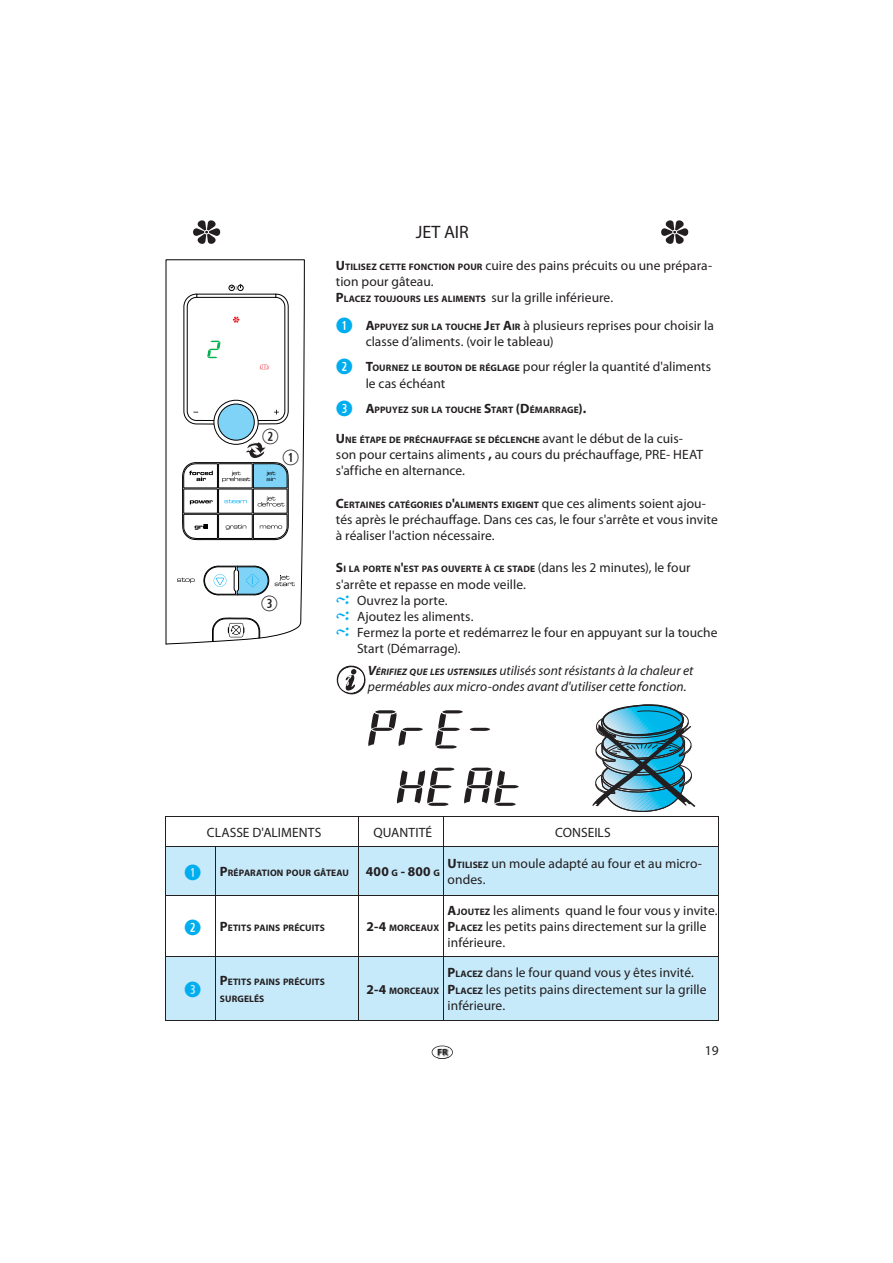
<style>
.page{position:relative;width:893px;height:1263px;background:#fff}
.page>*{position:absolute;margin:0;border:0;box-sizing:border-box;transform-origin:0 0}
.t1{font:21px "Combi Numerals";color:#231f20}
.t2{font:700 21px "Combi Numerals";color:#00aeef}
.t3{font:18px "Myriad Pro";letter-spacing:-.005em;color:#231f20}
.t4{font:13.5px/16.2px "Myriad Pro";color:#231f20}
.t5{font:italic 13.5px/16.2px "Myriad Pro";color:#231f20}
.t6{font:700 9.45px/16.2px "Myriad Pro";letter-spacing:.015em;color:#231f20}
.t7{font:700 8.85px "Myriad Pro";color:#231f20}
.s1{font-weight:700}
.s2{font-weight:700;font-size:9.45px}
.s3{font-size:13.5px}
.s4{font-weight:400;font-size:13.5px}
.s5{font-family:"Combi Numerals";font-weight:700;font-size:21px;color:#00aeef}
.s6{font-family:"Combi Numerals";font-size:21px;color:#00aeef}
.s7{font-family:"Adobe Jenson Pro";font-size:27px;color:#00aeef}
</style>
<div class="page">
<svg style="left:431px;top:1046px;width:22px;height:13px"></svg>
<svg style="left:193px;top:220px;width:28px;height:24px"></svg>
<svg style="left:661px;top:220px;width:28px;height:24px"></svg>
<svg style="left:166px;top:259px;width:139px;height:380px"></svg>
<svg style="left:203px;top:566px;width:92px;height:30px"></svg>
<svg style="left:177px;top:578px;width:18px;height:5px"></svg>
<svg style="left:166px;top:618px;width:94px;height:26px"></svg>
<svg style="left:182px;top:284px;width:107px;height:256px"></svg>
<svg style="left:592px;top:705px;width:103px;height:107px"></svg>
<svg style="left:336px;top:665px;width:30px;height:30px"></svg>
<svg style="left:167px;top:848px;width:551px;height:172px;fill:#c7eafb"></svg>
<hr style="left:166px;top:817px;width:1px;height:30px;background:#231f20">
<hr style="left:358px;top:817px;width:1px;height:30px;background:#231f20">
<hr style="left:443px;top:817px;width:1px;height:30px;background:#231f20">
<hr style="left:718px;top:817px;width:1px;height:30px;background:#231f20">
<hr style="left:166px;top:847px;width:1px;height:48px;background:#231f20">
<hr style="left:215px;top:847px;width:1px;height:48px;background:#231f20">
<hr style="left:358px;top:847px;width:1px;height:48px;background:#231f20">
<hr style="left:443px;top:847px;width:1px;height:48px;background:#231f20">
<hr style="left:718px;top:847px;width:1px;height:48px;background:#231f20">
<hr style="left:166px;top:895px;width:50px;height:1px;background:#231f20">
<hr style="left:166px;top:896px;width:1px;height:61px;background:#231f20">
<hr style="left:216px;top:895px;width:142px;height:1px;background:#231f20">
<hr style="left:215px;top:896px;width:1px;height:61px;background:#231f20">
<hr style="left:358px;top:895px;width:85px;height:1px;background:#231f20">
<hr style="left:358px;top:896px;width:1px;height:61px;background:#231f20">
<hr style="left:443px;top:895px;width:276px;height:1px;background:#231f20">
<hr style="left:443px;top:896px;width:1px;height:61px;background:#231f20">
<hr style="left:718px;top:896px;width:1px;height:61px;background:#231f20">
<hr style="left:166px;top:957px;width:50px;height:1px;background:#231f20">
<hr style="left:166px;top:957px;width:1px;height:63px;background:#231f20">
<hr style="left:216px;top:957px;width:142px;height:1px;background:#231f20">
<hr style="left:215px;top:957px;width:1px;height:63px;background:#231f20">
<hr style="left:358px;top:957px;width:85px;height:1px;background:#231f20">
<hr style="left:358px;top:957px;width:1px;height:63px;background:#231f20">
<hr style="left:443px;top:957px;width:276px;height:1px;background:#231f20">
<hr style="left:443px;top:957px;width:1px;height:63px;background:#231f20">
<hr style="left:718px;top:957px;width:1px;height:63px;background:#231f20">
<hr style="left:166px;top:816px;width:553px;height:1px;background:#231f20">
<hr style="left:166px;top:847px;width:553px;height:1px;background:#231f20">
<hr style="left:166px;top:1020px;width:553px;height:1px;background:#231f20">
<svg style="left:469px;top:728px;width:21px;height:3px"></svg>
<svg style="left:435px;top:710px;width:28px;height:39px"></svg>
<svg style="left:368px;top:710px;width:55px;height:36px"></svg>
<svg style="left:464px;top:768px;width:55px;height:38px"></svg>
<svg style="left:397px;top:768px;width:57px;height:38px"></svg>
<h2 class="t3" style="left:415px;top:226px;width:55px">JET AIR</h2>
<p class="t4" style="left:336px;top:259px;width:378px"><span class="s1">U</span><span class="s2">TILISEZ CETTE FONCTION POUR</span> cuire des pains précuits ou une prépara&shy;tion pour gâteau.</p>
<p class="t6" style="left:336px;top:292px;width:279px"><span class="s3">P</span>LACEZ TOUJOURS LES ALIMENTS <span class="s4">sur la grille inférieure.</span></p>
<h1 class="t1" style="left:262px;top:425px;width:19px">w</h1>
<h1 class="t1" style="left:282px;top:446px;width:19px">q</h1>
<h1 class="t1" style="left:261px;top:591px;width:19px">e</h1>
<p class="t4" style="left:365px;top:319px;width:350px;text-indent:-30px"><span class="s5">Q</span> <span class="s1">A</span><span class="s2">PPUYEZ SUR LA TOUCHE</span> <span class="s1">J</span><span class="s2">ET</span> <span class="s1">A</span><span class="s2">IR</span> à plusieurs reprises pour choisir la classe d’aliments. (voir le tableau)</p>
<p class="t4" style="left:365px;top:360px;width:347px;text-indent:-30px"><span class="s5">W</span> <span class="s1">T</span><span class="s2">OURNEZ LE BOUTON DE RÉGLAGE</span> pour régler la quantité d'aliments le cas échéant</p>
<p class="t6" style="left:336px;top:402px;width:252px"><span class="s6">E</span> <span class="s3">A</span>PPUYEZ SUR LA TOUCHE <span class="s3">S</span>TART <span class="s3">(D</span>ÉMARRAGE<span class="s3">).</span></p>
<p class="t6" style="left:336px;top:433px;width:348px"><span class="s3">U</span>NE ÉTAPE DE PRÉCHAUFFAGE SE DÉCLENCHE <span class="s4">avant le début de la cuis-</span></p>
<p class="t4" style="left:336px;top:448px;width:369px">son pour certains aliments <span class="s1">,</span> au cours du préchauffage, PRE- HEAT s'affiche en alternance.</p>
<p class="t6" style="left:336px;top:497px;width:372px"><span class="s3">C</span>ERTAINES CATÉGORIES D<span class="s3">'</span>ALIMENTS EXIGENT <span class="s4">que ces aliments soient ajou-</span></p>
<p class="t4" style="left:336px;top:513px;width:383px">tés après le préchauffage. Dans ces cas, le four s'arrête et vous invite à réaliser l'action nécessaire.</p>
<p class="t6" style="left:336px;top:562px;width:356px"><span class="s3">S</span>I LA PORTE N<span class="s3">'</span>EST PAS OUVERTE À CE STADE <span class="s4">(dans les 2 minutes), le four</span></p>
<p class="t4" style="left:336px;top:577px;width:191px">s'arrête et repasse en mode veille.</p>
<p class="t4" style="left:336px;top:594px;width:113px"><span class="s7">-</span> Ouvrez la porte.</p>
<p class="t4" style="left:336px;top:610px;width:139px"><span class="s7">-</span> Ajoutez les aliments.</p>
<p class="t4" style="left:357px;top:626px;width:362px;text-indent:-21px"><span class="s7">-</span> Fermez la porte et redémarrez le four en appuyant sur la touche<br>Start (Démarrage).</p>
<p class="t5" style="left:368px;top:663px;width:327px"><span class="s1">V</span><span class="s2">ÉRIFIEZ QUE LES USTENSILES</span> utilisés sont résistants à la chaleur et perméables aux micro-ondes avant d'utiliser cette fonction.</p>
<p class="t4" style="left:207px;top:826px;width:116px">CLASSE D'ALIMENTS</p>
<p class="t4" style="left:373px;top:826px;width:60px">QUANTITÉ</p>
<p class="t4" style="left:555px;top:826px;width:57px">CONSEILS</p>
<p class="t6" style="left:184px;top:866px;width:257px"><span class="s6">Q</span> <span class="s3">P</span>RÉPARATION POUR GÂTEAU <span class="s3">400</span> G <span class="s3">- 800</span> G</p>
<p class="t4" style="left:447px;top:857px;width:256px"><span class="s1">U</span><span class="s2">TILISEZ</span> un moule adapté au four et au micro&shy;ondes.</p>
<p class="t6" style="left:184px;top:921px;width:142px"><span class="s6">W</span> <span class="s3">P</span>ETITS PAINS PRÉCUITS</p>
<p class="t6" style="left:366px;top:921px;width:74px"><span class="s3">2-4</span> MORCEAUX</p>
<p class="t4" style="left:447px;top:904px;width:271px"><span class="s1">A</span><span class="s2">JOUTEZ</span> les aliments quand le four vous y invite.<br><span class="s1">P</span><span class="s2">LACEZ</span> les petits pains directement sur la grille inférieure.</p>
<h1 class="t2" style="left:184px;top:978px;width:19px">E</h1>
<p class="t6" style="left:220px;top:975px;width:106px"><span class="s3">P</span>ETITS PAINS PRÉCUITS<br>SURGELÉS</p>
<p class="t6" style="left:366px;top:983px;width:74px"><span class="s3">2-4</span> MORCEAUX</p>
<p class="t4" style="left:447px;top:966px;width:260px"><span class="s1">P</span><span class="s2">LACEZ</span> dans le four quand vous y êtes invité.<br><span class="s1">P</span><span class="s2">LACEZ</span> les petits pains directement sur la grille inférieure.</p>
<p class="t7" style="left:437px;top:1047px;width:11px">FR</p>
<p class="t4" style="left:705px;top:1044px;width:15px">19</p>
</div>
